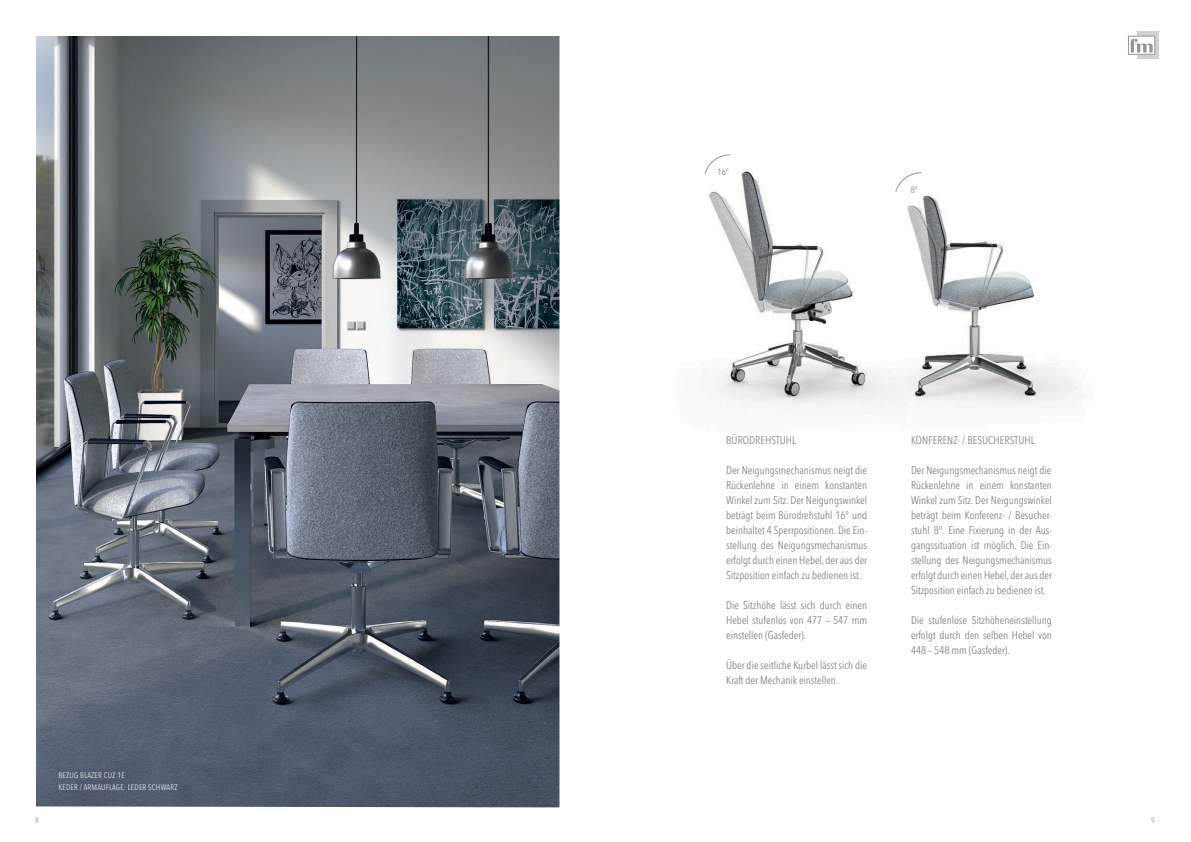
<style>
.page{position:relative;width:1191px;height:842px;background:#fff}
.page>*{position:absolute;margin:0;border:0;box-sizing:border-box;transform-origin:0 0}
.t1{font:300 condensed 11px/15px "Avenir Next LT Pro";color:#6c6d70;text-align:justify}
.t2{font:300 condensed 9px "Avenir Next LT Pro";color:#6c6d70}
.t3{font:300 condensed 8px/12px "Avenir Next LT Pro";letter-spacing:.03em;color:#fff}
.t4{font:300 condensed 7.9px "Avenir Next LT Pro";color:#808285}
</style>
<div class="page">
<img style="left:708px;top:170px;width:124px;height:238px">
<img style="left:832px;top:172px;width:246px;height:236px">
<img style="left:36px;top:36px;width:523px;height:771px">
<svg style="left:1137px;top:32px;width:21px;height:27px"></svg>
<svg style="left:1130px;top:38px;width:23px;height:15px"></svg>
<div style="left:1128px;top:36px;width:27px;height:19px;border:1px solid #939598"></div>
<svg style="left:1129px;top:39px;width:23px;height:13px"></svg>
<svg style="left:704px;top:154px;width:27px;height:20px"></svg>
<svg style="left:895px;top:172px;width:26px;height:20px"></svg>
<p class="t3" style="left:59px;top:769px;width:120px">BEZUG BLAZER CUZ 1E<br>KEDER / ARMAUFLAGE: LEDER SCHWARZ</p>
<p class="t2" style="left:717px;top:166px;width:13px">16°</p>
<p class="t2" style="left:910px;top:184px;width:9px">8°</p>
<p class="t1" style="left:726px;top:432px;width:71px">BÜRODREHSTUHL</p>
<p class="t1" style="left:726px;top:462px;width:142px">Der Neigungsmechanismus neigt die Rückenlehne in einem konstanten Winkel zum Sitz. Der Neigungswinkel beträgt beim Bürodrehstuhl 16° und beinhaltet 4 Sperrpositionen. Die Ein&shy;stellung des Neigungsmechanismus erfolgt durch einen Hebel, der aus der Sitzposition einfach zu bedienen ist.</p>
<p class="t1" style="left:726px;top:597px;width:142px">Die Sitzhöhe lässt sich durch einen Hebel stufenlos von 477 – 547 mm einstellen (Gasfeder).</p>
<p class="t1" style="left:726px;top:657px;width:142px">Über die seitliche Kurbel lässt sich die<br>Kraft der Mechanik einstellen.</p>
<p class="t1" style="left:911px;top:432px;width:125px">KONFERENZ- / BESUCHERSTUHL</p>
<p class="t1" style="left:911px;top:462px;width:142px">Der Neigungsmechanismus neigt die Rückenlehne in einem konstanten Winkel zum Sitz. Der Neigungswinkel beträgt beim Konferenz- / Besucher&shy;stuhl 8°. Eine Fixierung in der Aus&shy;gangssituation ist möglich. Die Ein&shy;stellung des Neigungsmechanismus erfolgt durch einen Hebel, der aus der Sitzposition einfach zu bedienen ist.</p>
<p class="t1" style="left:911px;top:612px;width:142px">Die stufenlose Sitzhöheneinstellung erfolgt durch den selben Hebel von 448 – 548 mm (Gasfeder).</p>
<p class="t4" style="left:35px;top:815px;width:5px">8</p>
<p class="t4" style="left:1151px;top:815px;width:5px">9</p>
</div>
